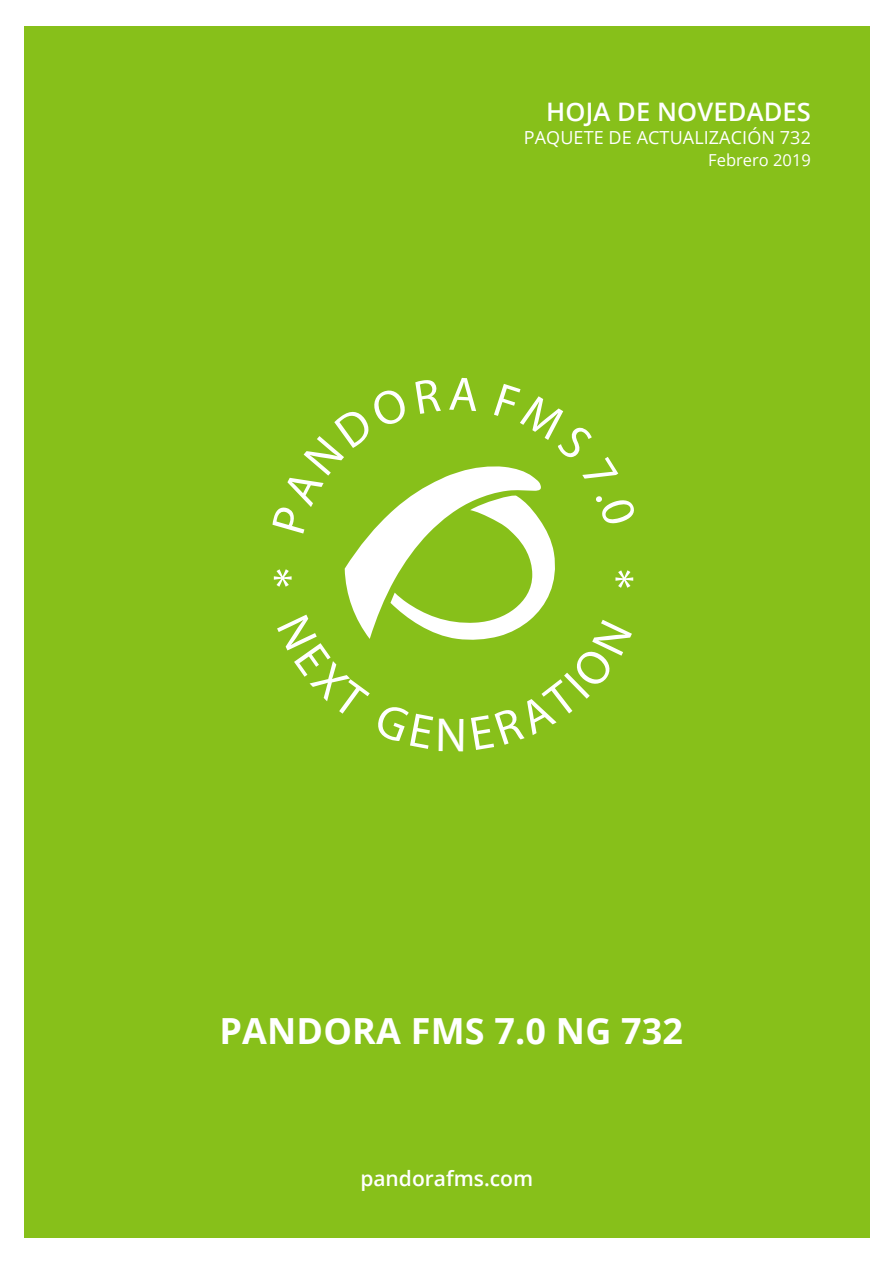
<style>
.page{position:relative;width:893px;height:1263px;background:#fff}
.page>*{position:absolute;margin:0;border:0;box-sizing:border-box;transform-origin:0 0}
.t1{font:49.95px "Myriad Pro";color:#fff}
.t2{font:700 36px "Open Sans";letter-spacing:.005em;color:#fff}
.t3{font:600 25.5px "Open Sans";letter-spacing:.005em;color:#fff}
.t4{font:600 21px "Open Sans";color:#fff}
.t5{font:18px "Open Sans";letter-spacing:.005em;color:#fff}
.t6{font:16.5px "Open Sans";color:#fff}
</style>
<div class="page">
<div style="left:24px;top:26px;width:845px;height:1212px;background:#87c01a"></div>
<svg style="left:344px;top:466px;width:211px;height:174px"></svg>
<p class="t3" style="left:546px;top:94px;width:266px">HOJA DE NOVEDADES</p>
<p class="t5" style="left:524px;top:125px;width:289px">PAQUETE DE ACTUALIZACIÓN 732</p>
<p class="t6" style="left:708px;top:149px;width:104px">Febrero 2019</p>
<h1 class="t1" style="left:272px;top:556px;width:22px">*</h1>
<h1 class="t1" style="left:614px;top:557px;width:22px">*</h1>
<p class="t2" style="left:219px;top:1005px;width:465px">PANDORA FMS 7.0 NG 732</p>
<p class="t4" style="left:360px;top:1163px;width:174px">pandorafms.com</p>
</div>
